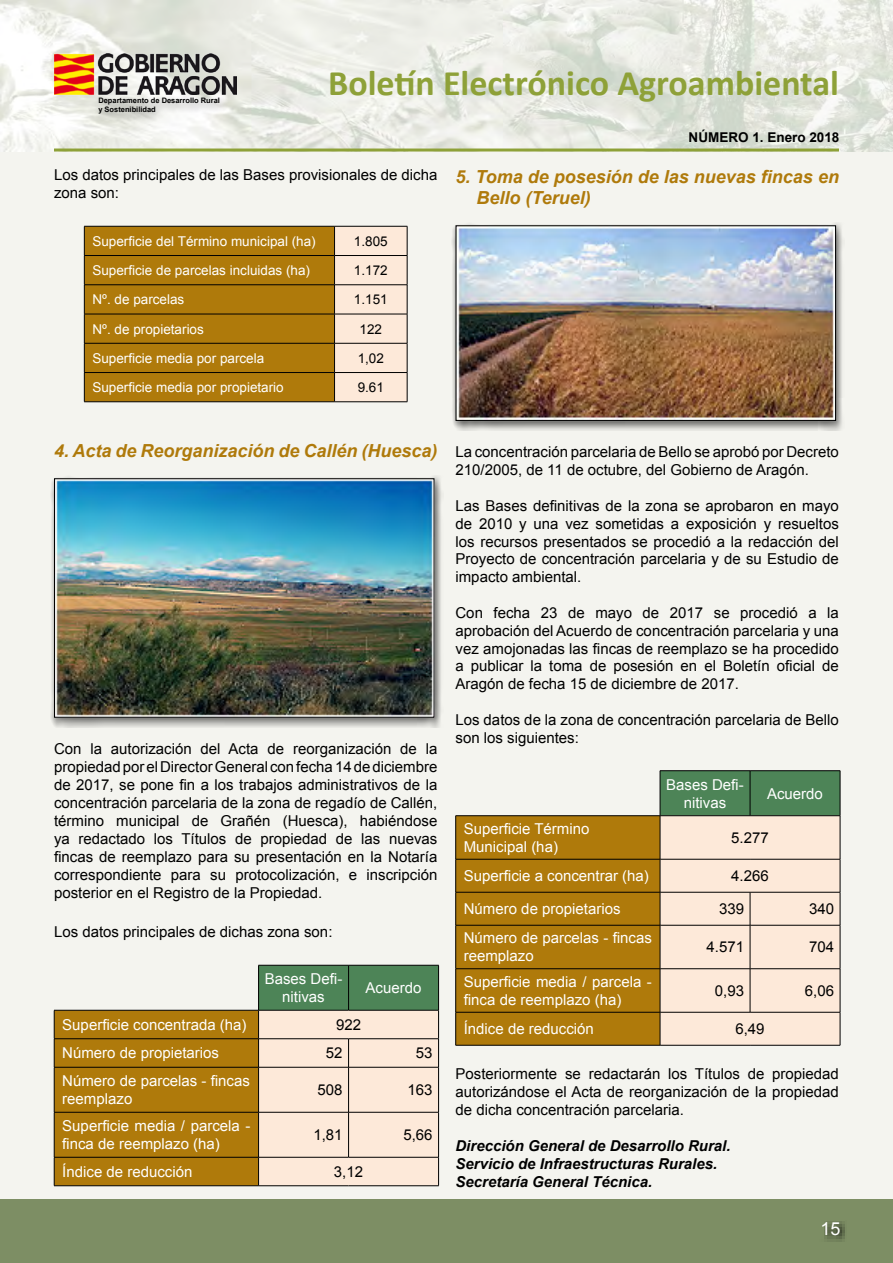
<style>
.page{position:relative;width:893px;height:1263px;background:#f4f4ef}
.page>*{position:absolute;margin:0;border:0;box-sizing:border-box;transform-origin:0 0}
.t1{font:700 36px "Calibri";color:#8ea138}
.t2{font:italic 700 18px/21.6px "Arial";color:#af7a0b}
.t3{font:18px "Arial";color:#fff}
.t4{font:15px/18px "Arial";color:#000;text-align:justify}
.t5{font:15px/18px "Arial";color:#fff}
.t6{font:italic 700 15px/18px "Arial";color:#000}
.t7{font:13.5px "Arial";color:#fff}
.t8{font:13.5px "Arial";color:#000}
.t9{font:700 13.5px "Arial";color:#000}
.t10{font:700 7.5px/9px "Arial";color:#000}
</style>
<div class="page">
<img style="left:0;top:0;width:893px;height:152px">
<div style="left:93px;top:93px;width:137px;height:32px;background:#000;opacity:.5"></div>
<img style="left:54px;top:54px;width:182px;height:40px">
<svg style="left:819px;top:1220px;width:27px;height:22px"></svg>
<hr style="left:54px;top:149px;width:785px;height:3px;background:#8ea138">
<svg style="left:84px;top:226px;width:324px;height:176px;background:#b78c36"></svg>
<hr style="left:84px;top:401px;width:251px;height:1px;background:#000">
<hr style="left:335px;top:401px;width:72px;height:1px;background:#000">
<div style="left:50px;top:475px;width:393px;height:253px;background:#000;opacity:.5"></div>
<img style="left:56px;top:480px;width:377px;height:236px">
<div style="left:54px;top:478px;width:381px;height:240px;border:1px solid #000"></div>
<svg style="left:54px;top:965px;width:385px;height:221px;background:#c0a871"></svg>
<hr style="left:54px;top:1185px;width:205px;height:1px;background:#000">
<div style="left:451px;top:223px;width:394px;height:208px;background:#000;opacity:.5"></div>
<img style="left:457px;top:227px;width:377px;height:192px">
<div style="left:455px;top:225px;width:381px;height:196px;border:1px solid #000"></div>
<div style="left:456px;top:816px;width:204px;height:229px;background:#af7a0b"></div>
<svg style="left:661px;top:771px;width:179px;height:274px;background:#ddd5c1"></svg>
<hr style="left:660px;top:771px;width:1px;height:44px;background:#000">
<hr style="left:455px;top:815px;width:205px;height:1px;background:#000">
<hr style="left:660px;top:770px;width:90px;height:1px;background:#000">
<hr style="left:750px;top:770px;width:90px;height:1px;background:#000">
<hr style="left:750px;top:771px;width:1px;height:44px;background:#000">
<hr style="left:840px;top:771px;width:1px;height:44px;background:#000">
<hr style="left:840px;top:816px;width:1px;height:43px;background:#000">
<hr style="left:660px;top:859px;width:90px;height:1px;background:#000">
<hr style="left:750px;top:859px;width:90px;height:1px;background:#000">
<hr style="left:840px;top:859px;width:1px;height:33px;background:#000">
<hr style="left:660px;top:892px;width:90px;height:1px;background:#000">
<hr style="left:750px;top:892px;width:90px;height:1px;background:#000">
<hr style="left:750px;top:892px;width:1px;height:33px;background:#000">
<hr style="left:840px;top:892px;width:1px;height:33px;background:#000">
<hr style="left:660px;top:925px;width:90px;height:1px;background:#000">
<hr style="left:750px;top:925px;width:90px;height:1px;background:#000">
<hr style="left:750px;top:925px;width:1px;height:43px;background:#000">
<hr style="left:840px;top:925px;width:1px;height:43px;background:#000">
<hr style="left:660px;top:968px;width:90px;height:1px;background:#000">
<hr style="left:750px;top:968px;width:90px;height:1px;background:#000">
<hr style="left:750px;top:969px;width:1px;height:43px;background:#000">
<hr style="left:840px;top:969px;width:1px;height:43px;background:#000">
<hr style="left:660px;top:1012px;width:90px;height:1px;background:#000">
<hr style="left:750px;top:1012px;width:90px;height:1px;background:#000">
<hr style="left:840px;top:1012px;width:1px;height:33px;background:#000">
<hr style="left:660px;top:1045px;width:90px;height:1px;background:#000">
<hr style="left:750px;top:1045px;width:90px;height:1px;background:#000">
<hr style="left:660px;top:815px;width:90px;height:1px;background:#000">
<hr style="left:750px;top:815px;width:90px;height:1px;background:#000">
<hr style="left:455px;top:816px;width:1px;height:43px;background:#000">
<hr style="left:660px;top:816px;width:1px;height:43px;background:#000">
<hr style="left:455px;top:859px;width:205px;height:1px;background:#000">
<hr style="left:455px;top:859px;width:1px;height:33px;background:#000">
<hr style="left:660px;top:859px;width:1px;height:33px;background:#000">
<hr style="left:455px;top:892px;width:205px;height:1px;background:#000">
<hr style="left:455px;top:892px;width:1px;height:33px;background:#000">
<hr style="left:660px;top:892px;width:1px;height:33px;background:#000">
<hr style="left:455px;top:925px;width:205px;height:1px;background:#000">
<hr style="left:455px;top:925px;width:1px;height:43px;background:#000">
<hr style="left:660px;top:925px;width:1px;height:43px;background:#000">
<hr style="left:455px;top:968px;width:205px;height:1px;background:#000">
<hr style="left:455px;top:969px;width:1px;height:43px;background:#000">
<hr style="left:660px;top:969px;width:1px;height:43px;background:#000">
<hr style="left:455px;top:1012px;width:205px;height:1px;background:#000">
<hr style="left:455px;top:1012px;width:1px;height:33px;background:#000">
<hr style="left:660px;top:1012px;width:1px;height:33px;background:#000">
<hr style="left:455px;top:1045px;width:205px;height:1px;background:#000">
<p class="t10" style="left:98px;top:96px;width:123px">Departamento de Desarrollo Rural y Sostenibilidad</p>
<h1 class="t1" style="left:328px;top:60px;width:512px">Boletín Electrónico Agroambiental</h1>
<p class="t9" style="left:689px;top:129px;width:152px">NÚMERO 1. Enero 2018</p>
<p class="t4" style="left:54px;top:166px;width:385px">Los datos principales de las Bases provisionales de dicha zona son:</p>
<p class="t7" style="left:92px;top:232px;width:225px">Superficie del Término municipal (ha)</p>
<p class="t8" style="left:354px;top:232px;width:35px">1.805</p>
<p class="t7" style="left:92px;top:261px;width:219px">Superficie de parcelas incluidas (ha)</p>
<p class="t8" style="left:354px;top:261px;width:35px">1.172</p>
<p class="t7" style="left:92px;top:291px;width:93px">Nº. de parcelas</p>
<p class="t8" style="left:354px;top:291px;width:35px">1.151</p>
<p class="t7" style="left:92px;top:320px;width:113px">Nº. de propietarios</p>
<p class="t8" style="left:360px;top:320px;width:24px">122</p>
<p class="t7" style="left:92px;top:349px;width:173px">Superficie media por parcela</p>
<p class="t8" style="left:358px;top:349px;width:28px">1,02</p>
<p class="t7" style="left:92px;top:378px;width:193px">Superficie media por propietario</p>
<p class="t8" style="left:358px;top:378px;width:28px">9.61</p>
<p class="t2" style="left:476px;top:166px;width:364px;text-indent:-21px">5. Toma de posesión de las nuevas fincas en<br>Bello (Teruel)</p>
<p class="t2" style="left:54px;top:441px;width:385px">4. Acta de Reorganización de Callén (Huesca)</p>
<p class="t4" style="left:54px;top:740px;width:385px">Con la autorización del Acta de reorganización de la propiedad por el Director General con fecha 14 de diciembre de 2017, se pone fin a los trabajos administrativos de la concentración parcelaria de la zona de regadío de Callén, término municipal de Grañén (Huesca), habiéndose ya redactado los Títulos de propiedad de las nuevas fincas de reemplazo para su presentación en la Notaría correspondiente para su protocolización, e inscripción posterior en el Registro de la Propiedad.</p>
<p class="t4" style="left:54px;top:923px;width:280px">Los datos principales de dichas zona son:</p>
<p class="t5" style="left:265px;top:970px;width:79px;text-align:center">Bases Defi&shy;nitivas</p>
<p class="t5" style="left:366px;top:979px;width:57px">Acuerdo</p>
<p class="t5" style="left:62px;top:1016px;width:186px">Superficie concentrada (ha)</p>
<p class="t4" style="left:336px;top:1016px;width:27px">922</p>
<p class="t5" style="left:62px;top:1044px;width:158px">Número de propietarios</p>
<p class="t4" style="left:326px;top:1044px;width:18px">52</p>
<p class="t4" style="left:416px;top:1044px;width:18px">53</p>
<p class="t5" style="left:62px;top:1072px;width:189px">Número de parcelas - fincas reemplazo</p>
<p class="t4" style="left:318px;top:1081px;width:27px">508</p>
<p class="t4" style="left:408px;top:1081px;width:27px">163</p>
<p class="t5" style="left:62px;top:1117px;width:190px">Superficie media / parcela - finca de reemplazo (ha)</p>
<p class="t4" style="left:313px;top:1126px;width:31px">1,81</p>
<p class="t4" style="left:403px;top:1126px;width:31px">5,66</p>
<p class="t5" style="left:62px;top:1163px;width:132px">Índice de reducción</p>
<p class="t4" style="left:334px;top:1163px;width:31px">3,12</p>
<p class="t4" style="left:455px;top:443px;width:385px">La concentración parcelaria de Bello se aprobó por Decreto<br>210/2005, de 11 de octubre, del Gobierno de Aragón.</p>
<p class="t4" style="left:455px;top:497px;width:385px">Las Bases definitivas de la zona se aprobaron en mayo de 2010 y una vez sometidas a exposición y resueltos los recursos presentados se procedió a la redacción del Proyecto de concentración parcelaria y de su Estudio de impacto ambiental.</p>
<p class="t4" style="left:455px;top:604px;width:385px">Con fecha 23 de mayo de 2017 se procedió a la aprobación del Acuerdo de concentración parcelaria y una vez amojonadas las fincas de reemplazo se ha procedido a publicar la toma de posesión en el Boletín oficial de Aragón de fecha 15 de diciembre de 2017.</p>
<p class="t4" style="left:455px;top:711px;width:385px">Los datos de la zona de concentración parcelaria de Bello son los siguientes:</p>
<p class="t5" style="left:666px;top:775px;width:79px;text-align:center">Bases Defi&shy;nitivas</p>
<p class="t5" style="left:767px;top:784px;width:57px">Acuerdo</p>
<p class="t5" style="left:464px;top:820px;width:127px">Superficie Término<br>Municipal (ha)</p>
<p class="t4" style="left:731px;top:829px;width:39px">5.277</p>
<p class="t5" style="left:464px;top:867px;width:187px">Superficie a concentrar (ha)</p>
<p class="t4" style="left:731px;top:867px;width:39px">4.266</p>
<p class="t5" style="left:464px;top:900px;width:158px">Número de propietarios</p>
<p class="t4" style="left:719px;top:900px;width:27px">339</p>
<p class="t4" style="left:809px;top:900px;width:27px">340</p>
<p class="t5" style="left:464px;top:929px;width:190px">Número de parcelas - fincas reemplazo</p>
<p class="t4" style="left:706px;top:938px;width:39px">4.571</p>
<p class="t4" style="left:809px;top:938px;width:27px">704</p>
<p class="t5" style="left:464px;top:973px;width:190px">Superficie media / parcela - finca de reemplazo (ha)</p>
<p class="t4" style="left:715px;top:982px;width:31px">0,93</p>
<p class="t4" style="left:805px;top:982px;width:31px">6,06</p>
<p class="t5" style="left:464px;top:1020px;width:132px">Índice de reducción</p>
<p class="t4" style="left:735px;top:1020px;width:31px">6,49</p>
<p class="t4" style="left:455px;top:1065px;width:385px">Posteriormente se redactarán los Títulos de propiedad autorizándose el Acta de reorganización de la propiedad de dicha concentración parcelaria.</p>
<p class="t6" style="left:455px;top:1137px;width:277px">Dirección General de Desarrollo Rural.<br>Servicio de Infraestructuras Rurales.<br>Secretaría General Técnica.</p>
<p class="t3" style="left:820px;top:1217px;width:22px">15</p>
</div>
